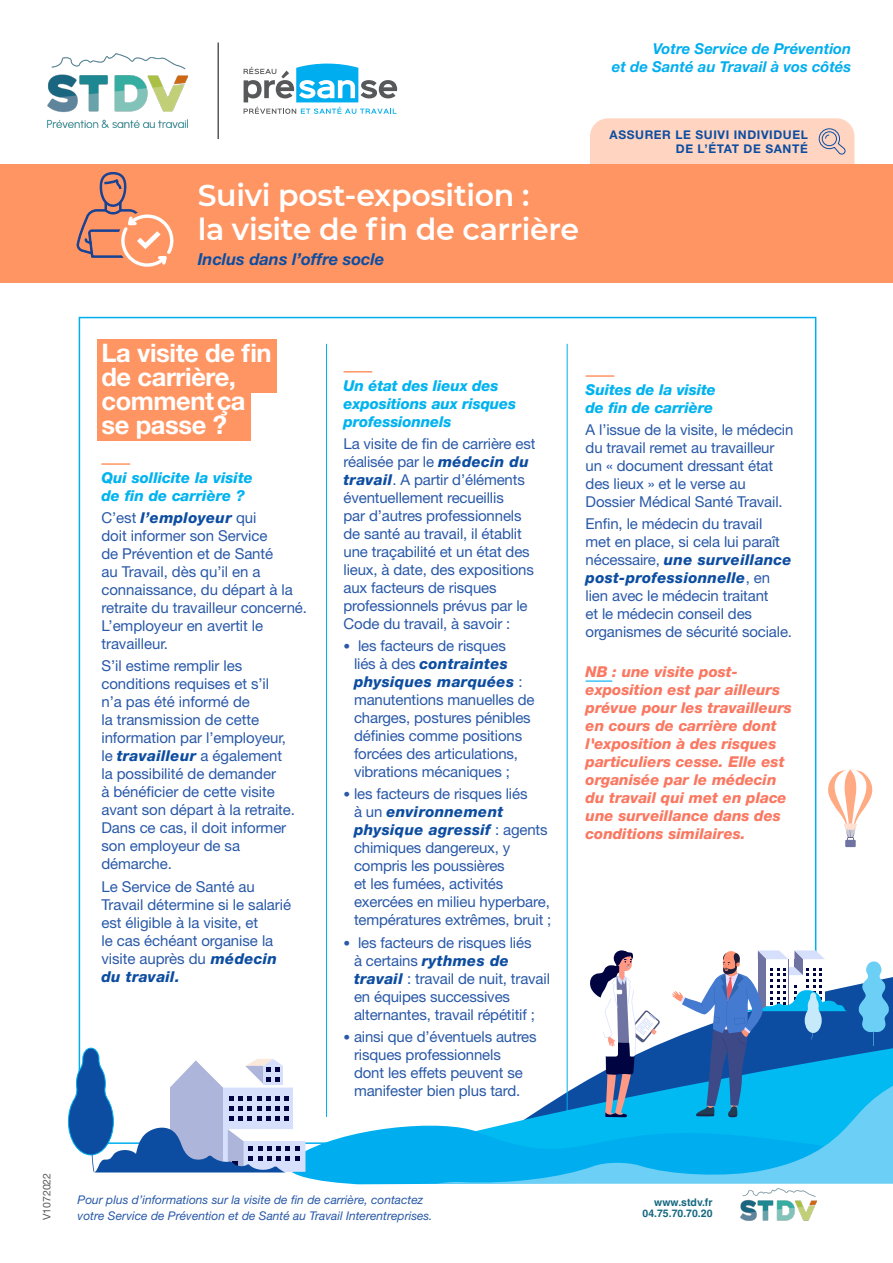
<style>
.page{position:relative;width:893px;height:1263px;background:#fff}
.page>*{position:absolute;margin:0;border:0;box-sizing:border-box;transform-origin:0 0}
.t1{font:600 30px/34.5px "Montserrat";letter-spacing:-.01em;color:#fff}
.t2{font:700 25.5px/24px "Helvetica Neue LT Std";letter-spacing:-.015em;color:#fff}
.t3{font:italic 700 16.5px "Helvetica Neue LT Std";color:#0d4da1}
.t4{font:15px/18px "Helvetica Neue LT Std";letter-spacing:-.01em;color:#2959a8}
.t5{font:italic 800 15px/18px "Helvetica Neue LT Std";color:#fa7861}
.t6{font:italic 800 15px/18px "Helvetica Neue LT Std";letter-spacing:-.01em;color:#00b3ef}
.t7{font:italic 700 15px/18px "Helvetica Neue LT Std";color:#00aeef;text-align:right}
.t8{font:italic 12px/16.5px "Helvetica Neue LT Std";color:#2959a8}
.t9{font:700 12px/13.5px "Helvetica Neue LT Std";letter-spacing:.05em;color:#0d4da1;text-align:right}
.t10{font:700 10.5px/10.5px "Helvetica";color:#156880;text-align:right}
.t11{font:10.5px "Helvetica Neue LT Std";color:#57585a}
.s1{font-weight:800;font-style:italic;color:#0d4da1}
.s2{font-size:13.5px}
</style>
<div class="page">
<hr style="left:217px;top:43px;width:2px;height:96px;background:#57585a">
<svg style="left:244px;top:64px;width:153px;height:50px"></svg>
<div style="left:590px;top:118px;width:264px;height:80px;background:#ffd5c1;border-radius:18px"></div>
<svg style="left:818px;top:128px;width:28px;height:27px"></svg>
<div style="left:0;top:164px;width:893px;height:119px;background:#ff9563"></div>
<img style="left:48px;top:53px;width:139px;height:74px">
<div style="left:97px;top:340px;width:179px;height:53px;background:#ff9563"></div>
<div style="left:97px;top:388px;width:153px;height:53px;background:#ff9563"></div>
<hr style="left:101px;top:463px;width:29px;height:2px;background:#ff9563">
<svg style="left:343px;top:371px;width:29px;height:1px"></svg>
<hr style="left:586px;top:680px;width:26px;height:2px;background:#00aeef">
<hr style="left:586px;top:375px;width:28px;height:2px;background:#ff9563">
<svg style="left:76px;top:172px;width:98px;height:95px"></svg>
<hr style="left:326px;top:344px;width:1px;height:773px;background:#00aeef">
<hr style="left:567px;top:344px;width:1px;height:773px;background:#00aeef">
<svg style="left:68px;top:949px;width:825px;height:235px"></svg>
<div style="left:845px;top:840px;width:11px;height:7px;background:#6e73a1"></div>
<svg style="left:828px;top:770px;width:45px;height:71px"></svg>
<img style="left:740px;top:1188px;width:76px;height:33px">
<p class="t1" style="left:198px;top:177px;width:383px">Suivi post-exposition :<br>la visite de fin de carrière</p>
<p class="t3" style="left:198px;top:249px;width:188px">Inclus dans l’offre socle</p>
<p class="t7" style="left:612px;top:39px;width:241px">Votre Service de Prévention<br>et de Santé au Travail à vos côtés</p>
<p class="t9" style="left:610px;top:128px;width:200px">ASSURER LE SUIVI INDIVIDUEL<br>DE L’ÉTAT DE SANTÉ</p>
<p class="t2" style="left:101px;top:340px;width:172px">La visite de fin de carrière,</p>
<p class="t2" style="left:101px;top:388px;width:146px">commentça se passe ?</p>
<p class="t6" style="left:101px;top:468px;width:153px">Qui sollicite la visite de fin de carrière ?</p>
<p class="t4" style="left:101px;top:508px;width:207px">C’est <span class="s1">l’employeur</span> qui<br>doit informer son Service<br>de Prévention et de Santé<br>au Travail, dès qu’il en a connaissance, du départ à la retraite du travailleur concerné.<br>L’employeur en avertit le travailleur.</p>
<p class="t4" style="left:101px;top:657px;width:195px">S’il estime remplir les conditions requises et s’il<br>n’a pas été informé de<br>la transmission de cette information par l’employeur, le <span class="s1">travailleur</span> a également la possibilité de demander<br>à bénéficier de cette visite avant son départ à la retraite.<br>Dans ce cas, il doit informer son employeur de sa démarche.</p>
<p class="t4" style="left:101px;top:877px;width:191px">Le Service de Santé au<br>Travail détermine si le salarié est éligible à la visite, et<br>le cas échéant organise la visite auprès du <span class="s1">médecin du travail.</span></p>
<p class="t6" style="left:343px;top:376px;width:174px">Un état des lieux des expositions aux risques professionnels</p>
<p class="t4" style="left:343px;top:434px;width:193px">La visite de fin de carrière est réalisée par le <span class="s1">médecin du travail</span>. A partir d’éléments éventuellement recueillis<br>par d’autres professionnels de santé au travail, il établit une traçabilité et un état des lieux, à date, des expositions aux facteurs de risques professionnels prévus par le<br>Code du travail, à savoir :</p>
<p class="t4" style="left:354px;top:636px;width:182px;text-indent:-11px"><span class="s2">•</span> les facteurs de risques<br>liés à des <span class="s1">contraintes physiques marquées</span> : manutentions manuelles de charges, postures pénibles définies comme positions forcées des articulations, vibrations mécaniques ;</p>
<p class="t4" style="left:354px;top:785px;width:199px;text-indent:-11px"><span class="s2">•</span> les facteurs de risques liés<br>à un <span class="s1">environnement physique agressif</span> : agents chimiques dangereux, y compris les poussières<br>et les fumées, activités exercées en milieu hyperbare, températures extrêmes, bruit ;</p>
<p class="t4" style="left:354px;top:933px;width:198px;text-indent:-11px"><span class="s2">•</span> les facteurs de risques liés<br>à certains <span class="s1">rythmes de travail</span> : travail de nuit, travail en équipes successives alternantes, travail répétitif ;</p>
<p class="t4" style="left:354px;top:1027px;width:184px;text-indent:-11px"><span class="s2">•</span> ainsi que d’éventuels autres risques professionnels<br>dont les effets peuvent se manifester bien plus tard.</p>
<p class="t11" style="left:40px;top:1220px;width:49px;rotate:-90deg">V1072022</p>
<p class="t8" style="left:78px;top:1191px;width:356px">Pour plus d’informations sur la visite de fin de carrière, contactez votre Service de Prévention et de Santé au Travail Interentreprises.</p>
<p class="t6" style="left:586px;top:380px;width:132px">Suites de la visite de fin de carrière</p>
<p class="t4" style="left:586px;top:420px;width:209px">A l’issue de la visite, le médecin du travail remet au travailleur un « document dressant état des lieux » et le verse au<br>Dossier Médical Santé Travail.</p>
<p class="t4" style="left:586px;top:515px;width:208px">Enfin, le médecin du travail<br>met en place, si cela lui paraît nécessaire, <span class="s1">une surveillance post-professionnelle</span>, en lien avec le médecin traitant<br>et le médecin conseil des organismes de sécurité sociale.</p>
<p class="t5" style="left:586px;top:662px;width:208px">NB : une visite post&shy;exposition est par ailleurs prévue pour les travailleurs en cours de carrière dont l'exposition à des risques particuliers cesse. Elle est organisée par le médecin du travail qui met en place une surveillance dans des conditions similaires.</p>
<p class="t10" style="left:642px;top:1198px;width:72px">www.stdv.fr<br>04.75.70.70.20</p>
</div>
